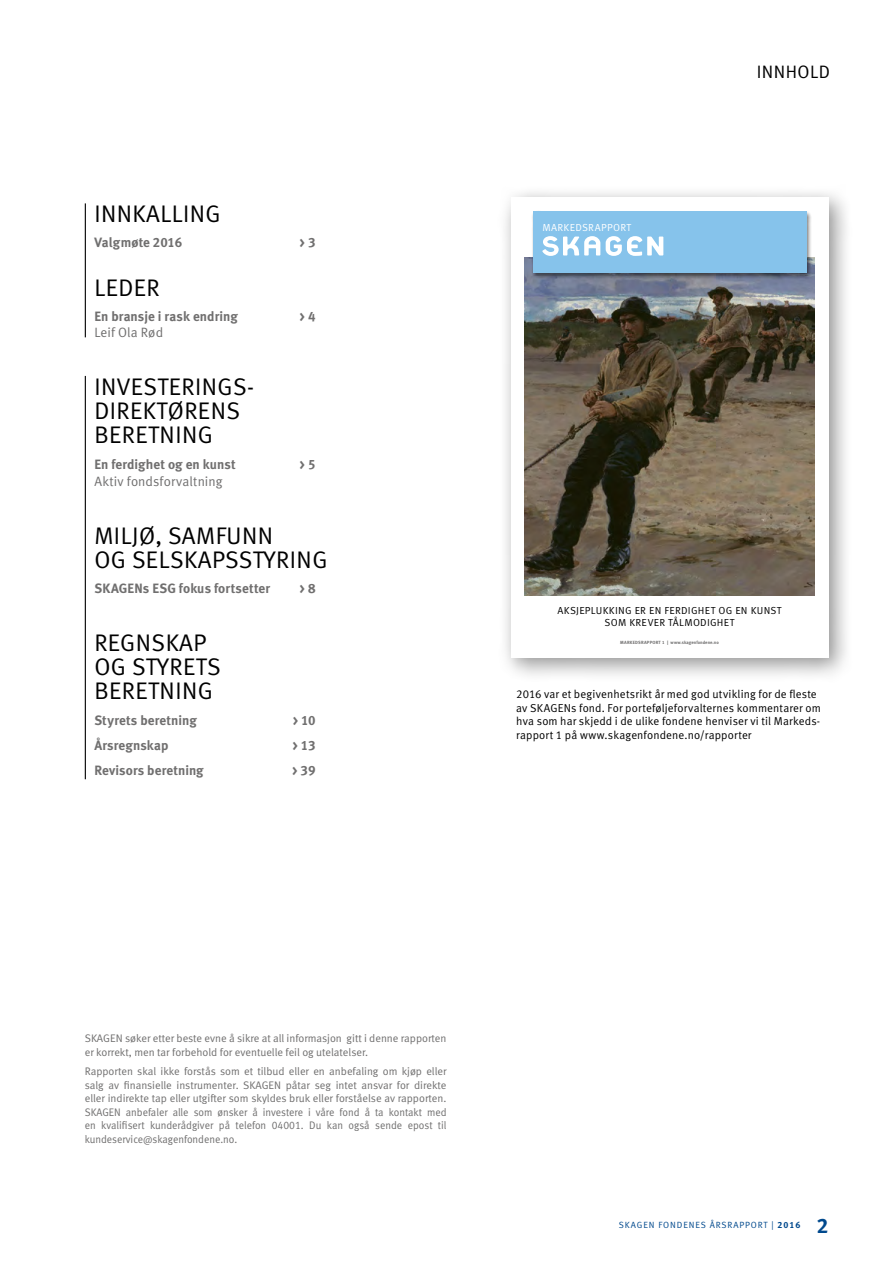
<style>
.page{position:relative;width:893px;height:1263px;background:#fff}
.page>*{position:absolute;margin:0;border:0;box-sizing:border-box;transform-origin:0 0}
.t1{font:24px/24px "Meta Normal LF";letter-spacing:.02em;color:#000}
.t2{font:21px "Meta Bold LF";color:#00498d}
.t3{font:18px "Meta Normal LF";letter-spacing:.025em;color:#000}
.t4{font:13.5px "Meta Bold LF";letter-spacing:.01em;color:#706f6f}
.t5{font:13.5px "Meta Normal LF";letter-spacing:.01em;color:#706f6f}
.t6{font:11.55px/13.8px "Meta Normal LF";letter-spacing:.015em;color:#000}
.t7{font:10.95px/13.5px "Meta Normal LF";color:#706f6f}
.t8{font:10.2px/12.3px "Meta Normal LF Caps";letter-spacing:.02em;color:#000;text-align:center}
.t9{font:10.2px "Meta Normal LF Caps";letter-spacing:.035em;color:#fff}
.t10{font:9px "Meta Normal LF";letter-spacing:.1em;color:#00498d}
.t11{font:4.5px "Meta Bold LF";letter-spacing:.03em;color:#706f6f}
.s1{font-family:"Meta Bold LF"}
</style>
<div class="page">
<hr style="left:85px;top:203px;width:1px;height:134px;background:#000">
<hr style="left:85px;top:376px;width:1px;height:403px;background:#000">
<div style="left:498px;top:184px;width:355px;height:499px;background:#000;opacity:.43"></div>
<div style="left:511px;top:197px;width:317px;height:460px;background:#fff"></div>
<img style="left:525px;top:257px;width:289px;height:338px">
<div style="left:531px;top:210px;width:281px;height:69px;background:#000;opacity:.5"></div>
<div style="left:533px;top:212px;width:273px;height:61px;background:#86c3eb"></div>
<svg style="left:542px;top:236px;width:58px;height:20px"></svg>
<svg style="left:606px;top:236px;width:57px;height:20px"></svg>
<h1 class="t1" style="left:94px;top:201px;width:128px">INNKALLING</h1>
<p class="t4" style="left:94px;top:233px;width:89px">Valgmøte 2016</p>
<p class="t4" style="left:300px;top:233px;width:17px">&gt; 3</p>
<h1 class="t1" style="left:94px;top:275px;width:67px">LEDER</h1>
<p class="t4" style="left:94px;top:308px;width:145px">En bransje i rask endring</p>
<p class="t4" style="left:300px;top:308px;width:17px">&gt; 4</p>
<p class="t5" style="left:94px;top:325px;width:70px">Leif Ola Rød</p>
<h1 class="t1" style="left:94px;top:374px;width:161px">INVESTERINGS-<br>DIREKTØRENS<br>BERETNING</h1>
<p class="t4" style="left:94px;top:456px;width:143px">En ferdighet og en kunst</p>
<p class="t4" style="left:300px;top:456px;width:17px">&gt; 5</p>
<p class="t5" style="left:94px;top:473px;width:130px">Aktiv fondsforvaltning</p>
<h1 class="t1" style="left:94px;top:523px;width:235px">MILJØ, SAMFUNN<br>OG SELSKAPSSTYRING</h1>
<p class="t4" style="left:94px;top:580px;width:177px">SKAGENs ESG fokus fortsetter</p>
<p class="t4" style="left:300px;top:580px;width:17px">&gt; 8</p>
<h1 class="t1" style="left:94px;top:630px;width:128px">REGNSKAP<br>OG STYRETS<br>BERETNING</h1>
<p class="t4" style="left:94px;top:712px;width:104px">Styrets beretning</p>
<p class="t4" style="left:293px;top:712px;width:24px">&gt; 10</p>
<p class="t4" style="left:94px;top:737px;width:75px">Årsregnskap</p>
<p class="t4" style="left:292px;top:737px;width:25px">&gt; 13</p>
<p class="t4" style="left:94px;top:761px;width:111px">Revisors beretning</p>
<p class="t4" style="left:292px;top:761px;width:25px">&gt; 39</p>
<p class="t9" style="left:542px;top:221px;width:90px">MARKEDSRAPPORT</p>
<h3 class="t3" style="left:757px;top:61px;width:75px">INNHOLD</h3>
<p class="t8" style="left:557px;top:604px;width:226px">AKSJEPLUKKING ER EN FERDIGHET OG EN KUNST<br>SOM KREVER TÅLMODIGHET</p>
<p class="t11" style="left:620px;top:640px;width:100px">MARKEDSRAPPORT 1 | www.skagenfondene.no</p>
<p class="t6" style="left:516px;top:687px;width:306px">2016 var et begivenhetsrikt år med god utvikling for de fleste av SKAGENs fond. For porteføljeforvalternes kommentarer om hva som har skjedd i de ulike fondene henviser vi til Markeds&shy;rapport 1 på www.skagenfondene.no/rapporter</p>
<p class="t7" style="left:85px;top:1032px;width:363px">SKAGEN søker etter beste evne å sikre at all informasjon gitt i denne rapporten er korrekt, men tar forbehold for eventuelle feil og utelatelser.</p>
<p class="t7" style="left:85px;top:1065px;width:363px;text-align:justify">Rapporten skal ikke forstås som et tilbud eller en anbefaling om kjøp eller salg av finansielle instrumenter. SKAGEN påtar seg intet ansvar for direkte eller indirekte tap eller utgifter som skyldes bruk eller forståelse av rapporten.<br>SKAGEN anbefaler alle som ønsker å investere i våre fond å ta kontakt med en kvalifisert kunderådgiver på telefon 04001. Du kan også sende epost til kundeservice@skagenfondene.no.</p>
<p class="t10" style="left:619px;top:1220px;width:183px">SKAGEN FONDENES ÅRSRAPPORT | <span class="s1">2016</span></p>
<h2 class="t2" style="left:817px;top:1212px;width:13px">2</h2>
</div>
